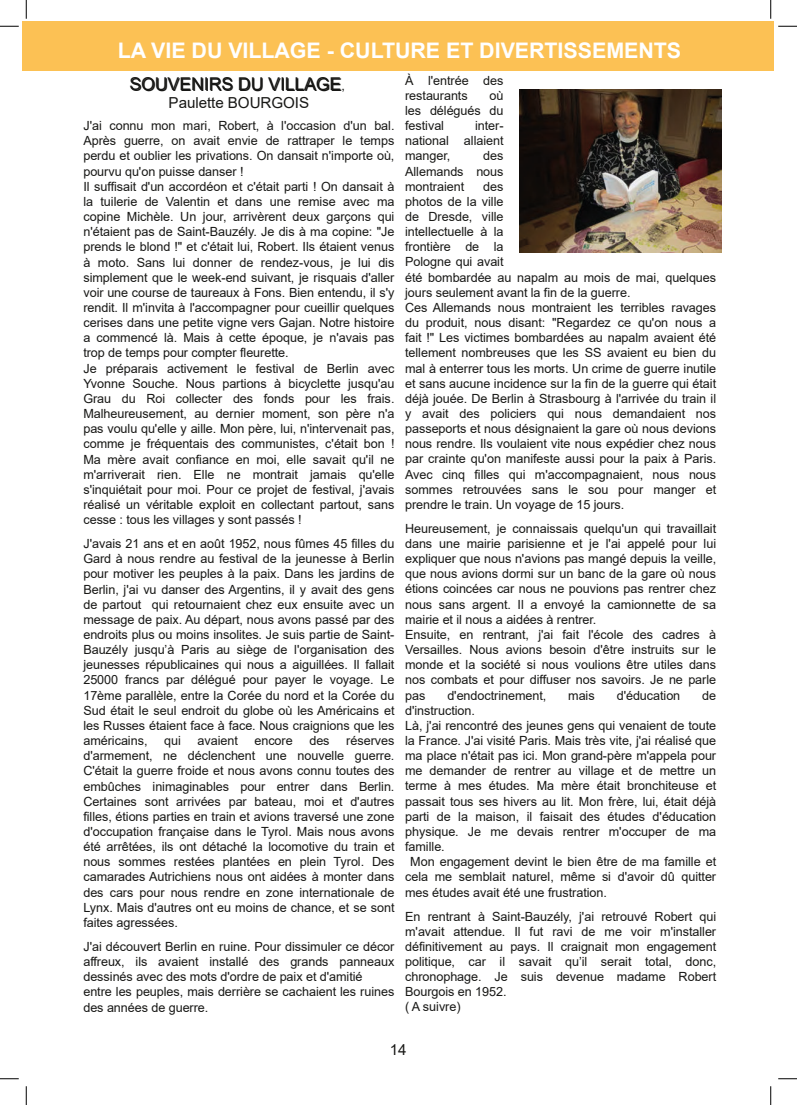
<style>
.page{position:relative;width:797px;height:1105px;background:#fff}
.page>*{position:absolute;margin:0;border:0;box-sizing:border-box;transform-origin:0 0}
.t1{font:700 21.5px "Arial";letter-spacing:-.005em;color:#fff}
.t2{font:17.62px "Arial";letter-spacing:-.005em;color:#181816}
.t3{font:15.12px "Arial";letter-spacing:-.005em;color:#181816}
.t4{font:12.62px/15.1px "Arial";letter-spacing:-.005em;color:#181816}
.s1{font-size:12.62px}
</style>
<div class="page">
<div style="left:23px;top:21px;width:751px;height:49px;background:#fcc154"></div>
<img style="left:519px;top:89px;width:202px;height:163px">
<svg style="left:0;top:25px;width:19px;height:2px"></svg>
<svg style="left:778px;top:25px;width:19px;height:2px"></svg>
<svg style="left:0;top:1078px;width:19px;height:1px"></svg>
<svg style="left:778px;top:1078px;width:19px;height:1px"></svg>
<svg style="left:25px;top:0;width:2px;height:19px"></svg>
<svg style="left:25px;top:1086px;width:2px;height:19px"></svg>
<svg style="left:770px;top:0;width:1px;height:19px"></svg>
<svg style="left:770px;top:1086px;width:1px;height:19px"></svg>
<h1 class="t1" style="left:118px;top:36px;width:565px">LA VIE DU VILLAGE - CULTURE ET DIVERTISSEMENTS</h1>
<h2 class="t2" style="left:129px;top:72px;width:217px">SOUVENIRS DU VILLAGE<span class="s1">,</span></h2>
<p class="t3" style="left:169px;top:92px;width:142px">Paulette BOURGOIS</p>
<p class="t4" style="left:83px;top:118px;width:312px">J'ai connu mon mari, Robert, à l'occasion d'un bal.<br>Après guerre, on avait envie de rattraper le temps perdu et oublier les privations. On dansait n'importe où, pourvu qu'on puisse danser !<br>Il suffisait d'un accordéon et c'était parti ! On dansait à la tuilerie de Valentin et dans une remise avec ma copine Michèle. Un jour, arrivèrent deux garçons qui n'étaient pas de Saint-Bauzély. Je dis à ma copine: "Je prends le blond !" et c'était lui, Robert. Ils étaient venus à moto. Sans lui donner de rendez-vous, je lui dis simplement que le week-end suivant, je risquais d'aller voir une course de taureaux à Fons. Bien entendu, il s'y rendit. Il m'invita à l'accompagner pour cueillir quelques cerises dans une petite vigne vers Gajan. Notre histoire a commencé là. Mais à cette époque, je n'avais pas trop de temps pour compter fleurette.<br>Je préparais activement le festival de Berlin avec Yvonne Souche. Nous partions à bicyclette jusqu'au Grau du Roi collecter des fonds pour les frais.<br>Malheureusement, au dernier moment, son père n'a pas voulu qu'elle y aille. Mon père, lui, n'intervenait pas, comme je fréquentais des communistes, c'était bon !<br>Ma mère avait confiance en moi, elle savait qu'il ne m'arriverait rien. Elle ne montrait jamais qu'elle s'inquiétait pour moi. Pour ce projet de festival, j'avais réalisé un véritable exploit en collectant partout, sans cesse : tous les villages y sont passés !</p>
<p class="t4" style="left:83px;top:536px;width:312px;text-align:justify">J'avais 21 ans et en août 1952, nous fûmes 45 filles du Gard à nous rendre au festival de la jeunesse à Berlin pour motiver les peuples à la paix. Dans les jardins de Berlin, j'ai vu danser des Argentins, il y avait des gens de partout qui retournaient chez eux ensuite avec un message de paix. Au départ, nous avons passé par des endroits plus ou moins insolites. Je suis partie de Saint-Bauzély jusqu’à Paris au siège de l'organisation des jeunesses républicaines qui nous a aiguillées. Il fallait 25000 francs par délégué pour payer le voyage. Le 17ème parallèle, entre la Corée du nord et la Corée du Sud était le seul endroit du globe où les Américains et les Russes étaient face à face. Nous craignions que les américains,</p>
<p class="t4" style="left:405px;top:73px;width:100px">À l'entrée des restaurants</p>
<p class="t4" style="left:405px;top:88px;width:100px;text-align:justify;text-indent:84px">où les délégués du festival</p>
<p class="t4" style="left:405px;top:118px;width:100px;text-align:justify;text-indent:70px">inter&shy;national allaient manger,</p>
<p class="t4" style="left:405px;top:148px;width:100px;text-align:justify;text-indent:78px">des Allemands nous montraient</p>
<p class="t4" style="left:405px;top:179px;width:312px;text-indent:78px">des<br>photos de la ville<br>de Dresde, ville<br>intellectuelle à la<br>frontière de la<br>Pologne qui avait<br>été bombardée au napalm au mois de mai, quelques jours seulement avant la fin de la guerre.<br>Ces Allemands nous montraient les terribles ravages du produit, nous disant: "Regardez ce qu'on nous a fait !" Les victimes bombardées au napalm avaient été tellement nombreuses que les SS avaient eu bien du mal à enterrer tous les morts. Un crime de guerre inutile et sans aucune incidence sur la fin de la guerre qui était déjà jouée. De Berlin à Strasbourg à l'arrivée du train il y avait des policiers qui nous demandaient nos passeports et nous désignaient la gare où nous devions nous rendre. Ils voulaient vite nous expédier chez nous par crainte qu'on manifeste aussi pour la paix à Paris.<br>Avec cinq filles qui m'accompagnaient, nous nous sommes retrouvées sans le sou pour manger et prendre le train. Un voyage de 15 jours.</p>
<p class="t4" style="left:405px;top:521px;width:312px">Heureusement, je connaissais quelqu'un qui travaillait dans une mairie parisienne et je l'ai appelé pour lui expliquer que nous n'avions pas mangé depuis la veille, que nous avions dormi sur un banc de la gare où nous étions coincées car nous ne pouvions pas rentrer chez nous sans argent. Il a envoyé la camionnette de sa mairie et il nous a aidées à rentrer.<br>Ensuite, en rentrant, j'ai fait l'école des cadres à Versailles. Nous avions besoin d'être instruits sur le monde et la société si nous voulions être utiles dans nos combats et pour diffuser nos savoirs. Je ne parle pas</p>
<p class="t4" style="left:447px;top:687px;width:100px">d'endoctrinement,</p>
<p class="t4" style="left:568px;top:687px;width:28px">mais</p>
<p class="t4" style="left:616px;top:687px;width:65px">d'éducation</p>
<p class="t4" style="left:702px;top:687px;width:15px">de</p>
<p class="t4" style="left:405px;top:703px;width:71px">d'instruction.</p>
<p class="t4" style="left:405px;top:718px;width:312px">Là, j'ai rencontré des jeunes gens qui venaient de toute</p>
<p class="t4" style="left:405px;top:733px;width:312px">la France. J'ai visité Paris. Mais très vite, j'ai réalisé que</p>
<p class="t4" style="left:405px;top:748px;width:312px">ma place n'était pas ici. Mon grand-père m'appela pour</p>
<p class="t4" style="left:405px;top:763px;width:312px">me demander de rentrer au village et de mettre un</p>
<p class="t4" style="left:405px;top:778px;width:312px">terme à mes études. Ma mère était bronchiteuse et</p>
<p class="t4" style="left:405px;top:793px;width:312px">passait tous ses hivers au lit. Mon frère, lui, était déjà</p>
<p class="t4" style="left:405px;top:809px;width:312px">parti de la maison, il faisait des études d'éducation</p>
<p class="t4" style="left:405px;top:824px;width:312px">physique. Je me devais rentrer m'occuper de ma</p>
<p class="t4" style="left:405px;top:839px;width:41px">famille.</p>
<p class="t4" style="left:410px;top:854px;width:307px">Mon engagement devint le bien être de ma famille et</p>
<p class="t4" style="left:405px;top:869px;width:312px">cela me semblait naturel, même si d'avoir dû quitter</p>
<p class="t4" style="left:405px;top:884px;width:203px">mes études avait été une frustration.</p>
<p class="t4" style="left:405px;top:908px;width:312px">En rentrant à Saint-Bauzély, j'ai retrouvé Robert qui m'avait attendue. Il fut ravi de me voir m'installer définitivement au pays. Il craignait mon engagement politique, car il savait qu’il serait total, donc, chronophage. Je suis devenue madame Robert Bourgois en 1952.<br>( A suivre)</p>
<p class="t4" style="left:83px;top:733px;width:312px;text-align:justify;text-indent:263px">réserves d'armement, ne déclenchent une nouvelle guerre.<br>C'était la guerre froide et nous avons connu toutes des embûches inimaginables pour entrer dans Berlin.<br>Certaines sont arrivées par bateau, moi et d'autres filles, étions parties en train et avions traversé une zone d'occupation française dans le Tyrol. Mais nous avons été arrêtées, ils ont détaché la locomotive du train et nous sommes restées plantées en plein Tyrol. Des camarades Autrichiens nous ont aidées à monter dans des cars pour nous rendre en zone internationale de Lynx. Mais d'autres ont eu moins de chance, et se sont faites agressées.</p>
<p class="t4" style="left:83px;top:939px;width:312px">J'ai découvert Berlin en ruine. Pour dissimuler ce décor affreux, ils avaient installé des grands panneaux dessinés avec des mots d'ordre de paix et d'amitié<br>entre les peuples, mais derrière se cachaient les ruines des années de guerre.</p>
<p class="t4" style="left:164px;top:733px;width:18px">qui</p>
<p class="t4" style="left:197px;top:733px;width:42px">avaient</p>
<p class="t4" style="left:254px;top:733px;width:40px">encore</p>
<p class="t4" style="left:309px;top:733px;width:22px">des</p>
<p class="t3" style="left:390px;top:1039px;width:18px">14</p>
</div>
